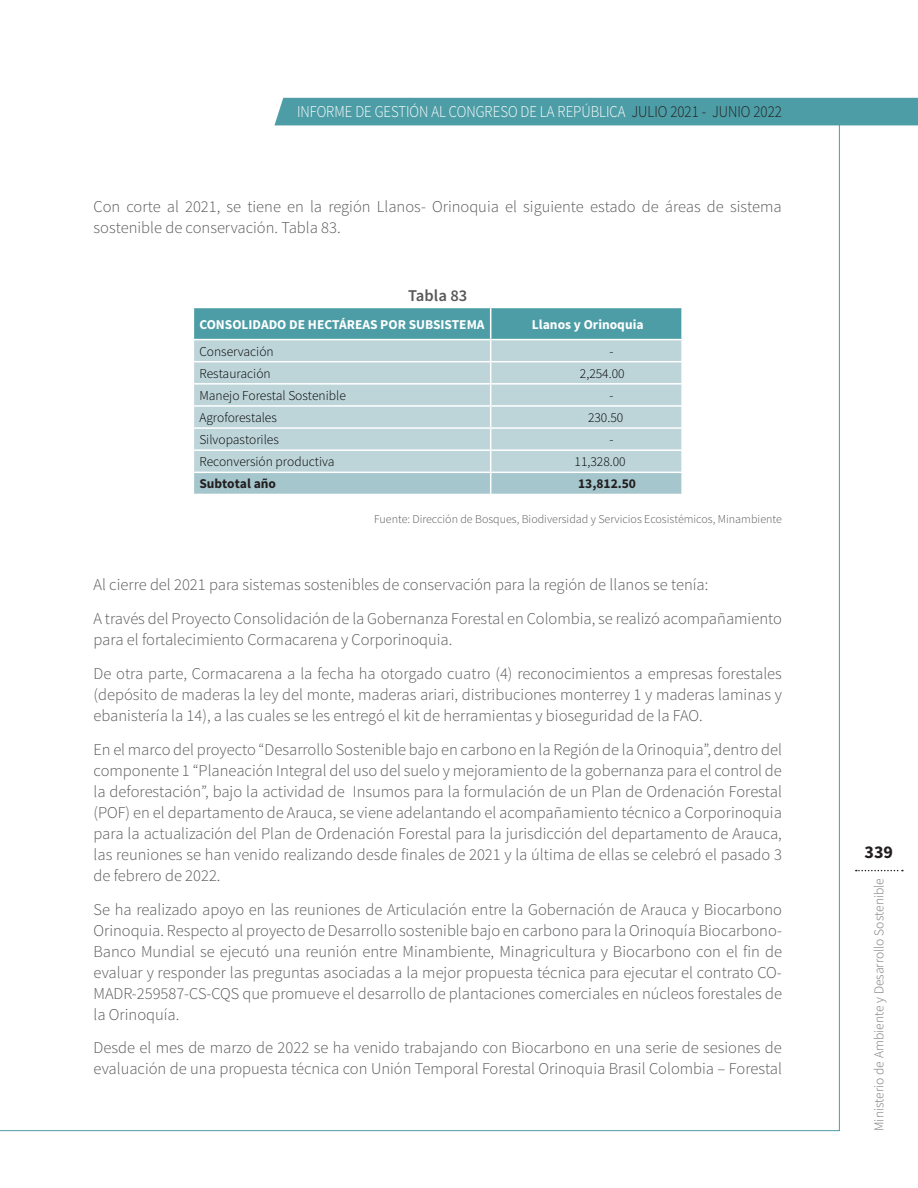
<style>
.page{position:relative;width:918px;height:1188px;background:#fff}
.page>*{position:absolute;margin:0;border:0;box-sizing:border-box;transform-origin:0 0}
.t1{font:700 18px "Source Sans Pro";color:#231f20}
.t2{font:300 16.5px/21px "Source Sans Pro";color:#57585a}
.t3{font:300 16.5px "Source Sans Pro";color:#fff;scale:.9 1}
.t4{font:600 16.5px "Source Sans Pro";color:#57585a}
.t5{font:300 13.5px "Source Sans Pro";color:#000001}
.t6{font:700 13.5px "Source Sans Pro";color:#fff}
.t7{font:300 13.5px "Source Sans Pro";color:#76787b}
.t8{font:700 13.5px "Source Sans Pro";color:#231f20}
.t9{font:300 12px "Source Sans Pro";color:#57585a}
.s1{color:#231f20}
</style>
<div class="page">
<svg style="left:274px;top:97px;width:644px;height:30px;background:#5ca5ad"></svg>
<svg style="left:856px;top:870px;width:47px;height:1px"></svg>
<svg style="left:193px;top:307px;width:489px;height:187px;background:#acccd1"></svg>
<hr style="left:681px;top:473px;width:2px;height:21px;background:#fff">
<p class="t3" style="left:297px;top:102px;width:540px">INFORME DE GESTIÓN AL CONGRESO DE LA REPÚBLICA <span class="s1">JULIO 2021 - JUNIO 2022</span></p>
<p class="t2" style="left:94px;top:196px;width:690px">Con corte al 2021, se tiene en la región Llanos- Orinoquia el siguiente estado de áreas de sistema sostenible de conservación. Tabla 83.</p>
<p class="t4" style="left:408px;top:285px;width:61px">Tabla 83</p>
<p class="t6" style="left:199px;top:315px;width:287px">CONSOLIDADO DE HECTÁREAS POR SUBSISTEMA</p>
<p class="t6" style="left:532px;top:315px;width:113px">Llanos y Orinoquia</p>
<p class="t5" style="left:199px;top:343px;width:76px">Conservación</p>
<p class="t5" style="left:610px;top:343px;width:6px">-</p>
<p class="t5" style="left:199px;top:365px;width:73px">Restauración</p>
<p class="t5" style="left:580px;top:365px;width:46px">2,254.00</p>
<p class="t5" style="left:199px;top:387px;width:148px">Manejo Forestal Sostenible</p>
<p class="t5" style="left:610px;top:387px;width:6px">-</p>
<p class="t5" style="left:199px;top:409px;width:79px">Agroforestales</p>
<p class="t5" style="left:588px;top:409px;width:37px">230.50</p>
<p class="t5" style="left:199px;top:432px;width:81px">Silvopastoriles</p>
<p class="t5" style="left:610px;top:432px;width:6px">-</p>
<p class="t5" style="left:199px;top:454px;width:137px">Reconversión productiva</p>
<p class="t5" style="left:575px;top:454px;width:53px">11,328.00</p>
<p class="t8" style="left:199px;top:475px;width:78px">Subtotal año</p>
<p class="t8" style="left:578px;top:475px;width:59px">13,812.50</p>
<p class="t9" style="left:374px;top:512px;width:409px">Fuente: Dirección de Bosques, Biodiversidad y Servicios Ecosistémicos, Minambiente</p>
<p class="t2" style="left:94px;top:568px;width:690px;line-height:33.8px">Al cierre del 2021 para sistemas sostenibles de conservación para la región de llanos se tenía:<br>A través del Proyecto Consolidación de la Gobernanza Forestal en Colombia, se realizó acompañamiento</p>
<p class="t2" style="left:94px;top:623px;width:690px;line-height:33.8px">para el fortalecimiento Cormacarena y Corporinoquia.<br>De otra parte, Cormacarena a la fecha ha otorgado cuatro (4) reconocimientos a empresas forestales</p>
<p class="t2" style="left:94px;top:684px;width:690px">(depósito de maderas la ley del monte, maderas ariari, distribuciones monterrey 1 y maderas laminas y ebanistería la 14), a las cuales se les entregó el kit de herramientas y bioseguridad de la FAO.</p>
<p class="t2" style="left:94px;top:739px;width:690px;text-align:justify">En el marco del proyecto “Desarrollo Sostenible bajo en carbono en la Región de la Orinoquia”, dentro del componente 1 “Planeación Integral del uso del suelo y mejoramiento de la gobernanza para el control de la deforestación”, bajo la actividad de Insumos para la formulación de un Plan de Ordenación Forestal (POF) en el departamento de Arauca, se viene adelantando el acompañamiento técnico a Corporinoquia para la actualización del Plan de Ordenación Forestal para la jurisdicción del departamento de Arauca, las reuniones se han venido realizando desde finales de 2021 y la última de ellas se celebró el pasado 3 de febrero de 2022.</p>
<p class="t2" style="left:94px;top:899px;width:690px;text-align:justify">Se ha realizado apoyo en las reuniones de Articulación entre la Gobernación de Arauca y Biocarbono Orinoquia. Respecto al proyecto de Desarrollo sostenible bajo en carbono para la Orinoquía Biocarbono-Banco Mundial se ejecutó una reunión entre Minambiente, Minagricultura y Biocarbono con el fin de evaluar y responder las preguntas asociadas a la mejor propuesta técnica para ejecutar el contrato CO-MADR-259587-CS-CQS que promueve el desarrollo de plantaciones comerciales en núcleos forestales de la Orinoquía.</p>
<p class="t2" style="left:94px;top:1037px;width:690px">Desde el mes de marzo de 2022 se ha venido trabajando con Biocarbono en una serie de sesiones de evaluación de una propuesta técnica con Unión Temporal Forestal Orinoquia Brasil Colombia – Forestal</p>
<p class="t1" style="left:865px;top:840px;width:30px">339</p>
<p class="t7" style="left:871px;top:1131px;width:254px;rotate:-90deg">Ministerio de Ambiente y Desarrollo Sostenible</p>
</div>
